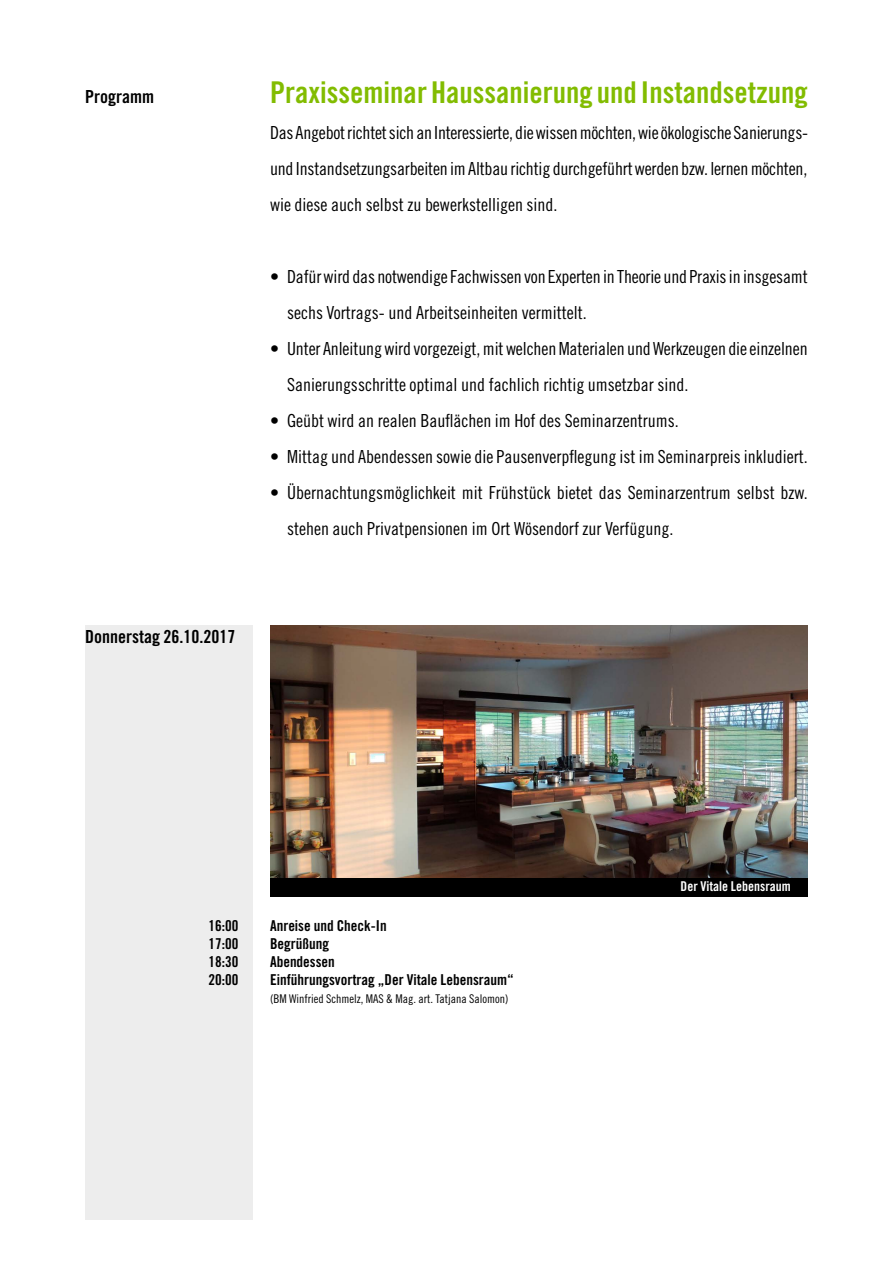
<style>
.page{position:relative;width:893px;height:1263px;background:#fff}
.page>*{position:absolute;margin:0;border:0;box-sizing:border-box;transform-origin:0 0}
.t1{font:30px "Trade Gothic Bold Cond Twenty";color:#82bc01}
.t2{font:18px/36px "Trade Gothic Cond Eighteen";color:#000}
.t3{font:18px "Trade Gothic Bold Cond Twenty";color:#000}
.t4{font:15px "Trade Gothic Bold Cond Twenty";color:#000}
.t5{font:13.5px "Trade Gothic Bold Cond Twenty";color:#fff}
.t6{font:12px "Trade Gothic Cond Eighteen";color:#000}
</style>
<div class="page">
<div style="left:85px;top:625px;width:168px;height:594px;background:#ededed"></div>
<img style="left:270px;top:625px;width:538px;height:253px">
<div style="left:270px;top:878px;width:538px;height:18px;background:#000"></div>
<p class="t3" style="left:85px;top:86px;width:70px">Programm</p>
<h1 class="t1" style="left:270px;top:74px;width:539px">Praxisseminar Haussanierung und Instandsetzung</h1>
<p class="t2" style="left:270px;top:114px;width:540px;text-align:justify">Das Angebot richtet sich an Interessierte, die wissen möchten, wie ökologische Sanierungs&shy;und Instandsetzungsarbeiten im Altbau richtig durchgeführt werden bzw. lernen möchten, wie diese auch selbst zu bewerkstelligen sind.</p>
<p class="t2" style="left:287px;top:258px;width:522px;text-indent:-17px">• Dafür wird das notwendige Fachwissen von Experten in Theorie und Praxis in insgesamt sechs Vortrags- und Arbeitseinheiten vermittelt.</p>
<p class="t2" style="left:287px;top:330px;width:522px;text-indent:-17px">• Unter Anleitung wird vorgezeigt, mit welchen Materialen und Werkzeugen die einzelnen<br>Sanierungsschritte optimal und fachlich richtig umsetzbar sind.</p>
<p class="t2" style="left:270px;top:402px;width:410px">• Geübt wird an realen Bauflächen im Hof des Seminarzentrums.</p>
<p class="t2" style="left:270px;top:438px;width:539px">• Mittag und Abendessen sowie die Pausenverpflegung ist im Seminarpreis inkludiert.</p>
<p class="t2" style="left:287px;top:474px;width:522px;text-indent:-17px">• Übernachtungsmöglichkeit mit Frühstück bietet das Seminarzentrum selbst bzw. stehen auch Privatpensionen im Ort Wösendorf zur Verfügung.</p>
<p class="t3" style="left:85px;top:626px;width:152px">Donnerstag 26.10.2017</p>
<p class="t5" style="left:681px;top:878px;width:112px">Der Vitale Lebensraum</p>
<p class="t4" style="left:208px;top:917px;width:31px">16:00</p>
<p class="t4" style="left:270px;top:917px;width:118px">Anreise und Check-In</p>
<p class="t4" style="left:208px;top:935px;width:31px">17:00</p>
<p class="t4" style="left:270px;top:935px;width:61px">Begrüßung</p>
<p class="t4" style="left:208px;top:953px;width:31px">18:30</p>
<p class="t4" style="left:270px;top:953px;width:66px">Abendessen</p>
<p class="t4" style="left:208px;top:971px;width:31px">20:00</p>
<p class="t4" style="left:270px;top:971px;width:245px">Einführungsvortrag „Der Vitale Lebensraum“</p>
<p class="t6" style="left:270px;top:992px;width:240px">(BM Winfried Schmelz, MAS &amp; Mag. art. Tatjana Salomon)</p>
</div>
